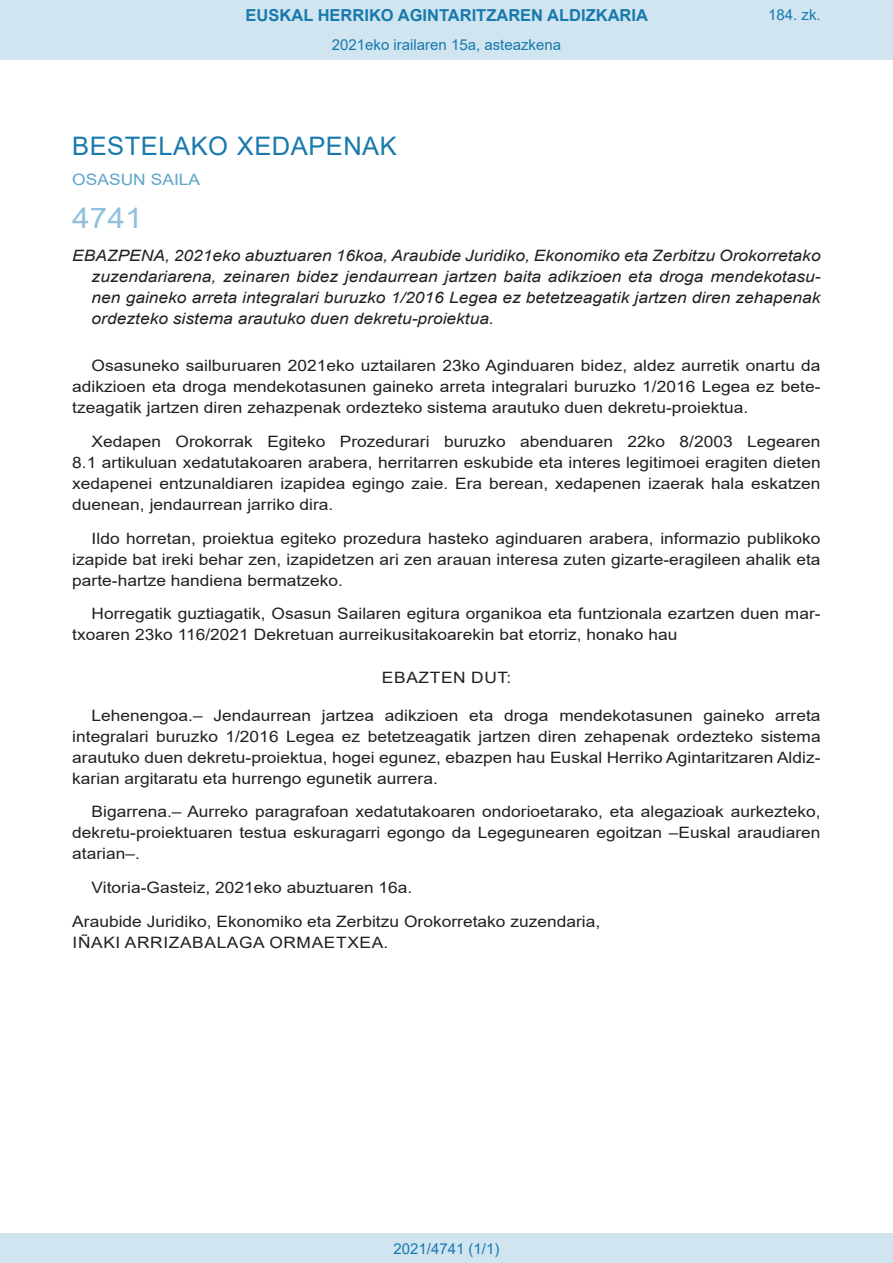
<style>
.page{position:relative;width:893px;height:1263px;background:#fff}
.page>*{position:absolute;margin:0;border:0;box-sizing:border-box;transform-origin:0 0}
.BOPVOrden{font:28.5px "Arial";color:#90c0db;scale:1.11 1}
.BOPVSeccion{font:25.5px "Arial";letter-spacing:.02em;color:#1879ad}
.t1{font:700 16.5px "Arial";color:#1879ad}
.BOPVDetalle{font:15.6px/21px "Arial";color:#231f20;text-align:justify;scale:1.11 1}
.BOPVTitulo{font:italic 15.6px/21px "Arial";color:#231f20;text-align:justify;scale:1.11 1}
.BOPVFirmaPuesto{font:15.6px "Arial";color:#231f20;scale:1.11 1}
.BOPVFirmaLugFec{font:15.6px "Arial";color:#231f20;scale:1.11 1}
.BOPVFirmaNombre{font:15.6px "Arial";letter-spacing:.035em;color:#231f20;scale:1.11 1}
.BOPVOrganismo{font:15.6px "Arial";letter-spacing:.005em;color:#5ea4ca;scale:1.11 1}
.BOPVClave{font:15.6px "Arial";letter-spacing:.035em;color:#231f20;scale:1.11 1}
.Paginacion_Centro{font:15px "Arial";color:#1879ad}
</style>
<div class="page">
<div style="left:0;top:0;width:893px;height:60px;background:#d0e5f0"></div>
<div style="left:0;top:1233px;width:893px;height:30px;background:#d0e5f0"></div>
<p class="t1" style="left:246px;top:3px;width:404px">EUSKAL HERRIKO AGINTARITZAREN ALDIZKARIA</p>
<p class="Paginacion_Centro" style="left:332px;top:35px;width:231px">2021eko irailaren 15a, asteazkena</p>
<p class="Paginacion_Centro" style="left:768px;top:5px;width:54px">184. zk.</p>
<p class="BOPVSeccion" style="left:72px;top:128px;width:326px">BESTELAKO XEDAPENAK</p>
<p class="BOPVOrganismo" style="left:72px;top:169px;width:117px">OSASUN SAILA</p>
<p class="BOPVOrden" style="left:72px;top:198px;width:65px">4741</p>
<p class="BOPVTitulo" style="left:92px;top:246px;width:658px;text-indent:-19px">EBAZPENA, 2021eko abuztuaren 16koa, Araubide Juridiko, Ekonomiko eta Zerbitzu Orokorretako zuzendariarena, zeinaren bidez jendaurrean jartzen baita adikzioen eta droga mendekotasu&shy;nen gaineko arreta integralari buruzko 1/2016 Legea ez betetzeagatik jartzen diren zehapenak ordezteko sistema arautuko duen dekretu-proiektua.</p>
<p class="BOPVDetalle" style="left:72px;top:355px;width:676px;text-indent:19px">Osasuneko sailburuaren 2021eko uztailaren 23ko Aginduaren bidez, aldez aurretik onartu da adikzioen eta droga mendekotasunen gaineko arreta integralari buruzko 1/2016 Legea ez bete&shy;tzeagatik jartzen diren zehazpenak ordezteko sistema arautuko duen dekretu-proiektua.</p>
<p class="BOPVDetalle" style="left:72px;top:431px;width:676px;text-indent:19px">Xedapen Orokorrak Egiteko Prozedurari buruzko abenduaren 22ko 8/2003 Legearen 8.1 artikuluan xedatutakoaren arabera, herritarren eskubide eta interes legitimoei eragiten dieten xedapenei entzunaldiaren izapidea egingo zaie. Era berean, xedapenen izaerak hala eskatzen duenean, jendaurrean jarriko dira.</p>
<p class="BOPVDetalle" style="left:72px;top:527px;width:676px;text-indent:19px">Ildo horretan, proiektua egiteko prozedura hasteko aginduaren arabera, informazio publikoko izapide bat ireki behar zen, izapidetzen ari zen arauan interesa zuten gizarte-eragileen ahalik eta parte-hartze handiena bermatzeko.</p>
<p class="BOPVDetalle" style="left:72px;top:603px;width:676px;text-indent:19px">Horregatik guztiagatik, Osasun Sailaren egitura organikoa eta funtzionala ezartzen duen mar&shy;txoaren 23ko 116/2021 Dekretuan aurreikusitakoarekin bat etorriz, honako hau</p>
<p class="BOPVClave" style="left:382px;top:666px;width:118px">EBAZTEN DUT:</p>
<p class="BOPVDetalle" style="left:72px;top:704px;width:676px;text-indent:19px">Lehenengoa.– Jendaurrean jartzea adikzioen eta droga mendekotasunen gaineko arreta integralari buruzko 1/2016 Legea ez betetzeagatik jartzen diren zehapenak ordezteko sistema arautuko duen dekretu-proiektua, hogei egunez, ebazpen hau Euskal Herriko Agintaritzaren Aldiz&shy;karian argitaratu eta hurrengo egunetik aurrera.</p>
<p class="BOPVDetalle" style="left:72px;top:801px;width:676px;text-indent:19px">Bigarrena.– Aurreko paragrafoan xedatutakoaren ondorioetarako, eta alegazioak aurkezteko, dekretu-proiektuaren testua eskuragarri egongo da Legegunearen egoitzan –Euskal araudiaren atarian–.</p>
<p class="BOPVFirmaLugFec" style="left:92px;top:877px;width:290px">Vitoria-Gasteiz, 2021eko abuztuaren 16a.</p>
<p class="BOPVFirmaPuesto" style="left:72px;top:911px;width:477px">Araubide Juridiko, Ekonomiko eta Zerbitzu Orokorretako zuzendaria,</p>
<p class="BOPVFirmaNombre" style="left:73px;top:932px;width:286px">IÑAKI ARRIZABALAGA ORMAETXEA.</p>
<p class="Paginacion_Centro" style="left:393px;top:1238px;width:107px">2021/4741 (1/1)</p>
</div>
